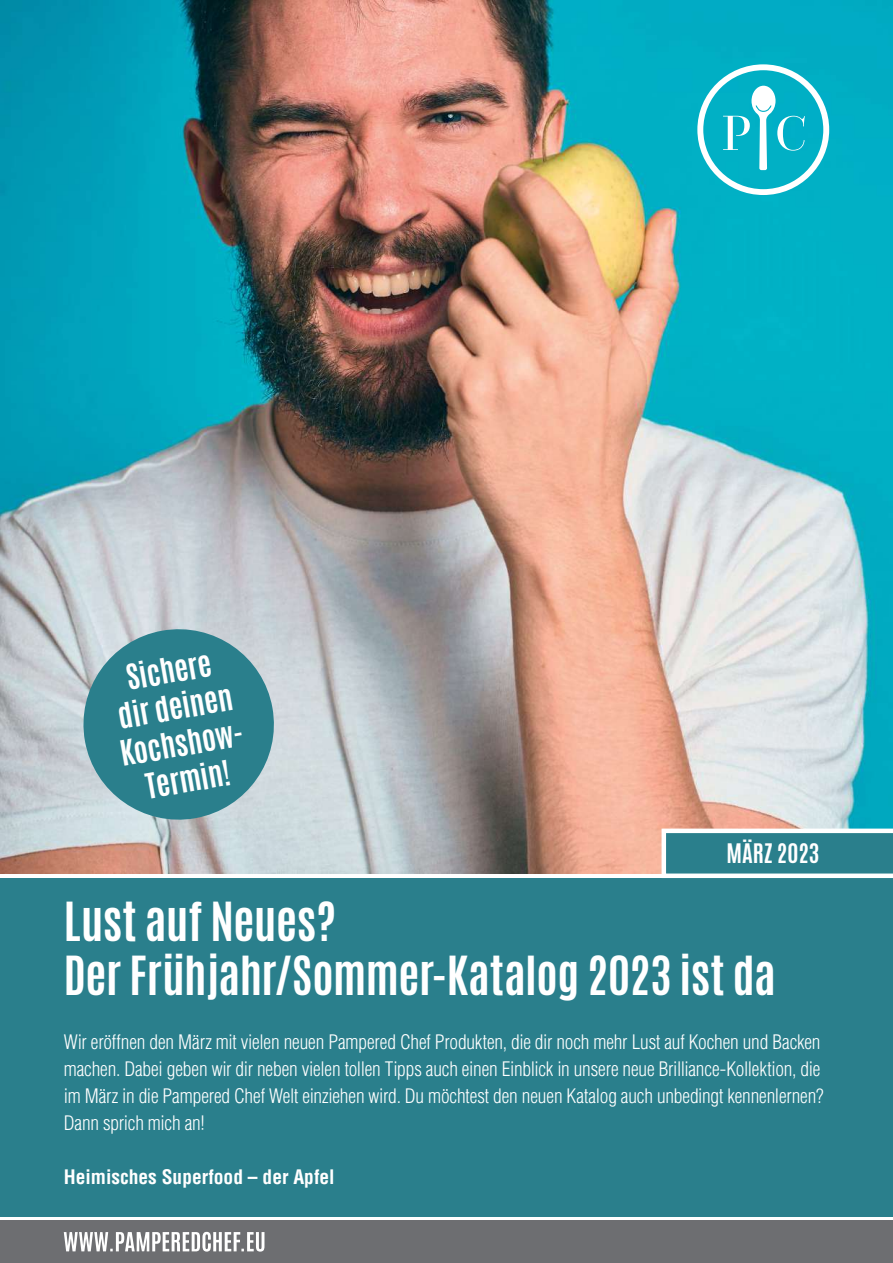
<style>
.page{position:relative;width:893px;height:1263px;background:#fff}
.page>*{position:absolute;margin:0;border:0;box-sizing:border-box;transform-origin:0 0}
.t1{font:700 45px/54px "Antonio";letter-spacing:-.01em;color:#fff}
.t2{font:700 29.25px/36.9px "Antonio";color:#fff;text-align:center}
.t3{font:700 22.5px "Antonio";color:#fff}
.t4{font:300 condensed 19.5px/27px "Helvetica";letter-spacing:-.005em;color:#fff}
.t5{font:700 condensed 19.5px "Helvetica";color:#fff}
</style>
<div class="page">
<img style="left:0;top:0;width:893px;height:874px">
<div style="left:0;top:878px;width:893px;height:338px;background:#2a7f8c"></div>
<div style="left:0;top:1220px;width:893px;height:43px;background:#6d6e71"></div>
<svg style="left:64px;top:1232px;width:200px;height:19px"></svg>
<svg style="left:76px;top:621px;width:206px;height:206px;background:#5f9ba5"></svg>
<svg style="left:697px;top:64px;width:132px;height:131px"></svg>
<svg style="left:662px;top:828px;width:231px;height:46px;background:#468f9a"></svg>
<h2 class="t2" style="left:105px;top:664px;width:131px;rotate:-10deg">Sichere<br>dir deinen<br>Kochshow-<br>Termin!</h2>
<p class="t3" style="left:727px;top:836px;width:94px">MÄRZ 2023</p>
<h1 class="t1" style="left:64px;top:896px;width:713px">Lust auf Neues?<br>Der Frühjahr/Sommer-Katalog 2023 ist da</h1>
<p class="t4" style="left:64px;top:1029px;width:761px">Wir eröffnen den März mit vielen neuen Pampered Chef Produkten, die dir noch mehr Lust auf Kochen und Backen machen. Dabei geben wir dir neben vielen tollen Tipps auch einen Einblick in unsere neue Brilliance-Kollektion, die im März in die Pampered Chef Welt einziehen wird. Du möchtest den neuen Katalog auch unbedingt kennenlernen?<br>Dann sprich mich an!</p>
<p class="t5" style="left:64px;top:1165px;width:272px">Heimisches Superfood – der Apfel</p>
</div>
